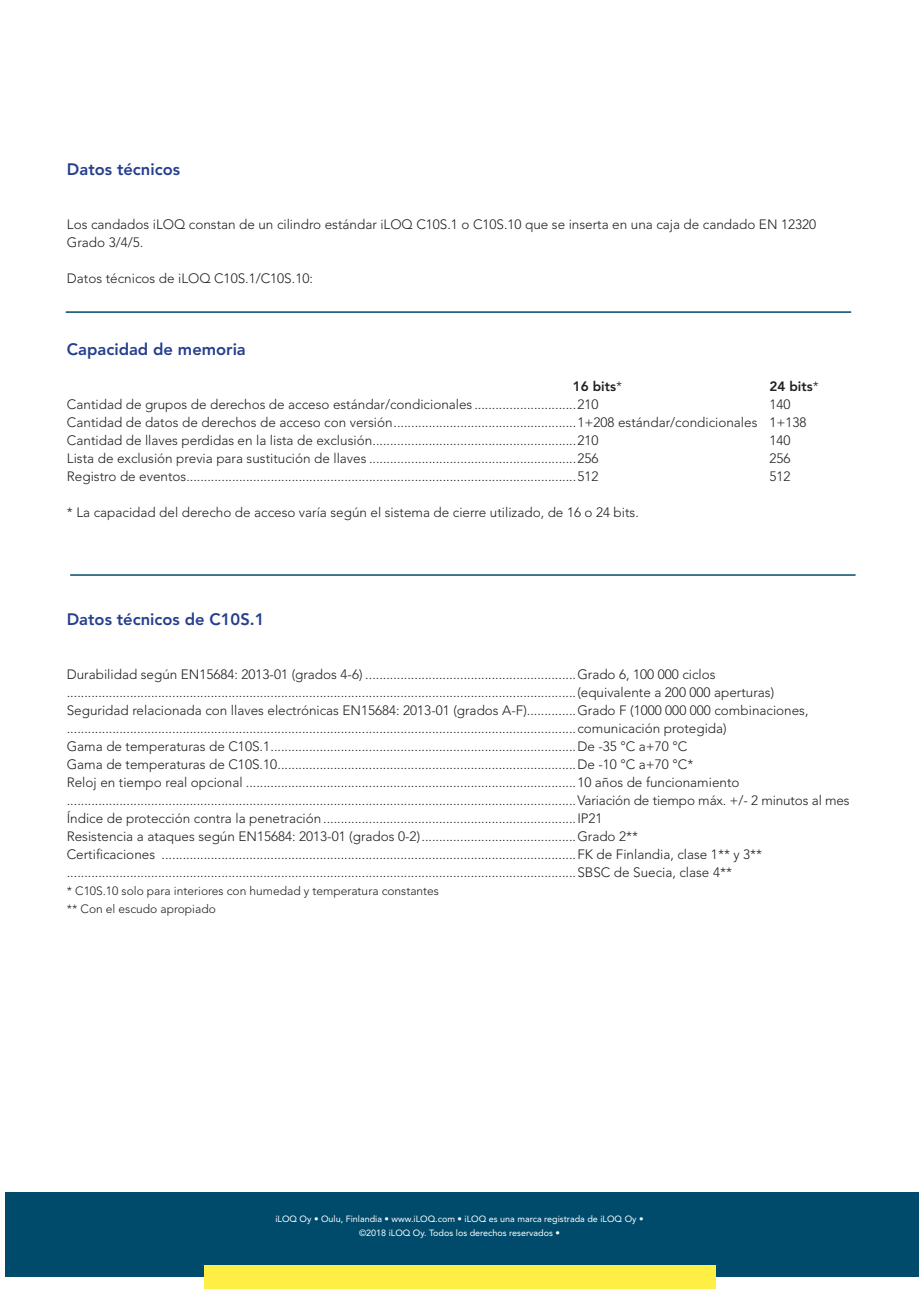
<style>
.page{position:relative;width:919px;height:1289px;background:#fff}
.page>*{position:absolute;margin:0;border:0;box-sizing:border-box;transform-origin:0 0}
.Otsikko{font:800 16.5px "Avenir LT Std";color:#253f8e}
.Taulukko{font:300 13.5px/18px "Avenir LT Std";color:#231f20}
.Otsikko-2{font:800 13.5px "Avenir LT Std";color:#231f20}
.Taulukko-2{font:300 12px "Avenir LT Std";color:#231f20}
.t1{font:9px/13.5px "Avenir LT Std";color:#fff;text-align:center}
.s1{font-weight:300}
</style>
<div class="page">
<div style="left:5px;top:1192px;width:909px;height:84px;background:#004b6c"></div>
<div style="left:898px;top:1192px;width:20px;height:84px;background:#004b6c"></div>
<div style="left:203px;top:1265px;width:512px;height:23px;background:#ffef44"></div>
<hr style="left:66px;top:311px;width:785px;height:2px;background:#004b6c">
<hr style="left:70px;top:574px;width:785px;height:1px;background:#004b6c">
<p class="Otsikko" style="left:67px;top:159px;width:115px">Datos técnicos</p>
<p class="Taulukko" style="left:67px;top:215px;width:750px">Los candados iLOQ constan de un cilindro estándar iLOQ C10S.1 o C10S.10 que se inserta en una caja de candado EN 12320<br>Grado 3/4/5.</p>
<p class="Taulukko" style="left:67px;top:269px;width:247px">Datos técnicos de iLOQ C10S.1/C10S.10:</p>
<p class="Otsikko" style="left:67px;top:339px;width:180px">Capacidad de memoria</p>
<p class="Otsikko-2" style="left:572px;top:378px;width:51px">16 bits<span class="s1">*</span></p>
<p class="Otsikko-2" style="left:769px;top:378px;width:51px">24 bits<span class="s1">*</span></p>
<p class="Taulukko" style="left:67px;top:395px;width:533px">Cantidad de grupos de derechos de acceso estándar/condicionales .............................210</p>
<p class="Taulukko" style="left:769px;top:395px;width:23px">140</p>
<p class="Taulukko" style="left:67px;top:413px;width:741px">Cantidad de datos de derechos de acceso con versión....................................................1+208 estándar/condicionales 1+138</p>
<p class="Taulukko" style="left:67px;top:431px;width:533px">Cantidad de llaves perdidas en la lista de exclusión..........................................................210</p>
<p class="Taulukko" style="left:769px;top:431px;width:23px">140</p>
<p class="Taulukko" style="left:67px;top:449px;width:533px">Lista de exclusión previa para sustitución de llaves ...........................................................256</p>
<p class="Taulukko" style="left:769px;top:449px;width:23px">256</p>
<p class="Taulukko" style="left:67px;top:467px;width:533px">Registro de eventos...............................................................................................................512</p>
<p class="Taulukko" style="left:769px;top:467px;width:23px">512</p>
<p class="Taulukko" style="left:67px;top:503px;width:573px">* La capacidad del derecho de acceso varía según el sistema de cierre utilizado, de 16 o 24 bits.</p>
<p class="Otsikko" style="left:67px;top:609px;width:199px">Datos técnicos de C10S.1</p>
<p class="Taulukko" style="left:67px;top:665px;width:708px">Durabilidad según EN15684: 2013-01 (grados 4-6) ............................................................Grado 6, 100 000 ciclos .................................................................................................................................................(equivalente a 200 000 aperturas)</p>
<p class="Taulukko" style="left:67px;top:701px;width:743px">Seguridad relacionada con llaves electrónicas EN15684: 2013-01 (grados A-F)..............Grado F (1000 000 000 combinaciones,</p>
<p class="Taulukko" style="left:67px;top:719px;width:661px">.................................................................................................................................................comunicación protegida)</p>
<p class="Taulukko" style="left:67px;top:737px;width:622px">Gama de temperaturas de C10S.1.......................................................................................De -35 °C a+70 °C</p>
<p class="Taulukko" style="left:67px;top:755px;width:628px">Gama de temperaturas de C10S.10.....................................................................................De -10 °C a+70 °C*</p>
<p class="Taulukko" style="left:67px;top:773px;width:674px">Reloj en tiempo real opcional ..............................................................................................10 años de funcionamiento</p>
<p class="Taulukko" style="left:67px;top:791px;width:784px">.................................................................................................................................................Variación de tiempo máx. +/- 2 minutos al mes</p>
<p class="Taulukko" style="left:67px;top:809px;width:537px">Índice de protección contra la penetración........................................................................IP21</p>
<p class="Taulukko" style="left:67px;top:827px;width:573px">Resistencia a ataques según EN15684: 2013-01 (grados 0-2)............................................Grado 2**</p>
<p class="Taulukko" style="left:67px;top:845px;width:697px">Certificaciones ......................................................................................................................FK de Finlandia, clase 1** y 3**</p>
<p class="Taulukko" style="left:67px;top:863px;width:666px">.................................................................................................................................................SBSC de Suecia, clase 4**</p>
<p class="Taulukko-2" style="left:67px;top:884px;width:374px">* C10S.10 solo para interiores con humedad y temperatura constantes</p>
<p class="Taulukko-2" style="left:67px;top:902px;width:150px">** Con el escudo apropiado</p>
<p class="t1" style="left:275px;top:1212px;width:369px">iLOQ Oy • Oulu, Finlandia • www.iLOQ.com • iLOQ es una marca registrada de iLOQ Oy • ©2018 iLOQ Oy. Todos los derechos reservados •</p>
</div>
